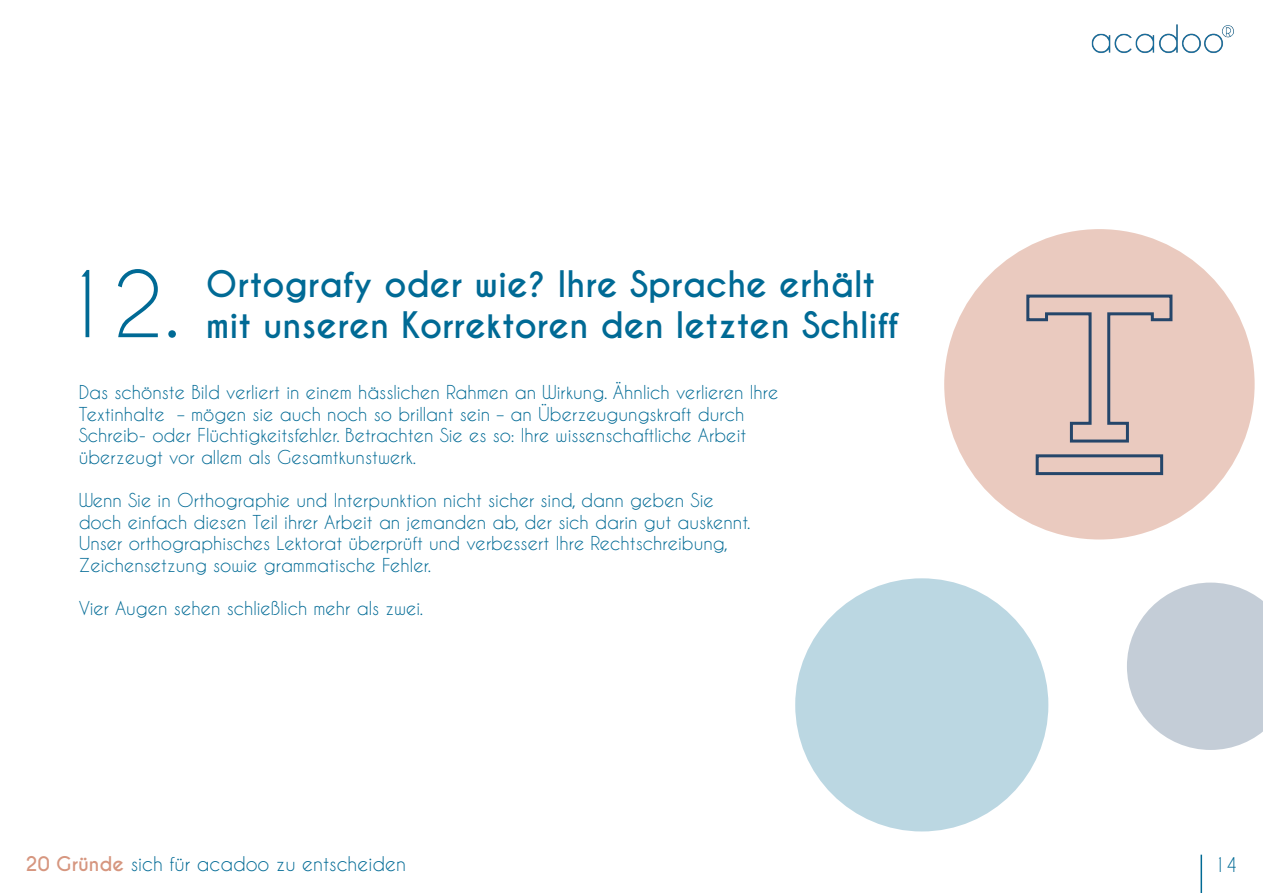
<style>
.page{position:relative;width:1263px;height:893px;background:#fff}
.page>*{position:absolute;margin:0;border:0;box-sizing:border-box;transform-origin:0 0}
.t1{font:85.95px "Caviar Dreams";color:#006a95}
.t2{font:700 34.2px "Caviar Dreams";color:#006a95}
.t3{font:19.05px "Caviar Dreams";color:#006a95}
.t4{font:18px/21.6px "Caviar Dreams";color:#006a95}
.s1{font-weight:700;color:#d6967f}
</style>
<div class="page">
<img style="left:1091px;top:24px;width:143px;height:29px">
<hr style="left:1200px;top:855px;width:2px;height:38px;background:#006a95">
<div style="left:795px;top:578px;width:253px;height:253px;background:#bbd7e2;border-radius:50%"></div>
<div style="left:944px;top:229px;width:310px;height:310px;background:#eacabf;border-radius:50%"></div>
<svg style="left:1026px;top:294px;width:147px;height:182px"></svg>
<svg style="left:1127px;top:583px;width:136px;height:167px"></svg>
<h1 class="t1" style="left:59px;top:253px;width:122px">12.</h1>
<h2 class="t2" style="left:206px;top:263px;width:671px">Ortografy oder wie? Ihre Sprache erhält</h2>
<h2 class="t2" style="left:206px;top:305px;width:694px">mit unseren Korrektoren den letzten Schliff</h2>
<p class="t4" style="left:79px;top:381px;width:701px">Das schönste Bild verliert in einem hässlichen Rahmen an Wirkung. Ähnlich verlieren Ihre Textinhalte – mögen sie auch noch so brillant sein – an Überzeugungskraft durch Schreib- oder Flüchtigkeitsfehler. Betrachten Sie es so: Ihre wissenschaftliche Arbeit überzeugt vor allem als Gesamtkunstwerk.</p>
<p class="t4" style="left:79px;top:489px;width:673px">Wenn Sie in Orthographie und Interpunktion nicht sicher sind, dann geben Sie doch einfach diesen Teil ihrer Arbeit an jemanden ab, der sich darin gut auskennt.<br>Unser orthographisches Lektorat überprüft und verbessert Ihre Rechtschreibung, Zeichensetzung sowie grammatische Fehler.</p>
<p class="t4" style="left:79px;top:597px;width:346px">Vier Augen sehen schließlich mehr als zwei.</p>
<p class="t3" style="left:26px;top:852px;width:382px"><span class="s1">20 Gründe</span> sich für acadoo zu entscheiden</p>
<p class="t3" style="left:1214px;top:853px;width:25px">14</p>
</div>
